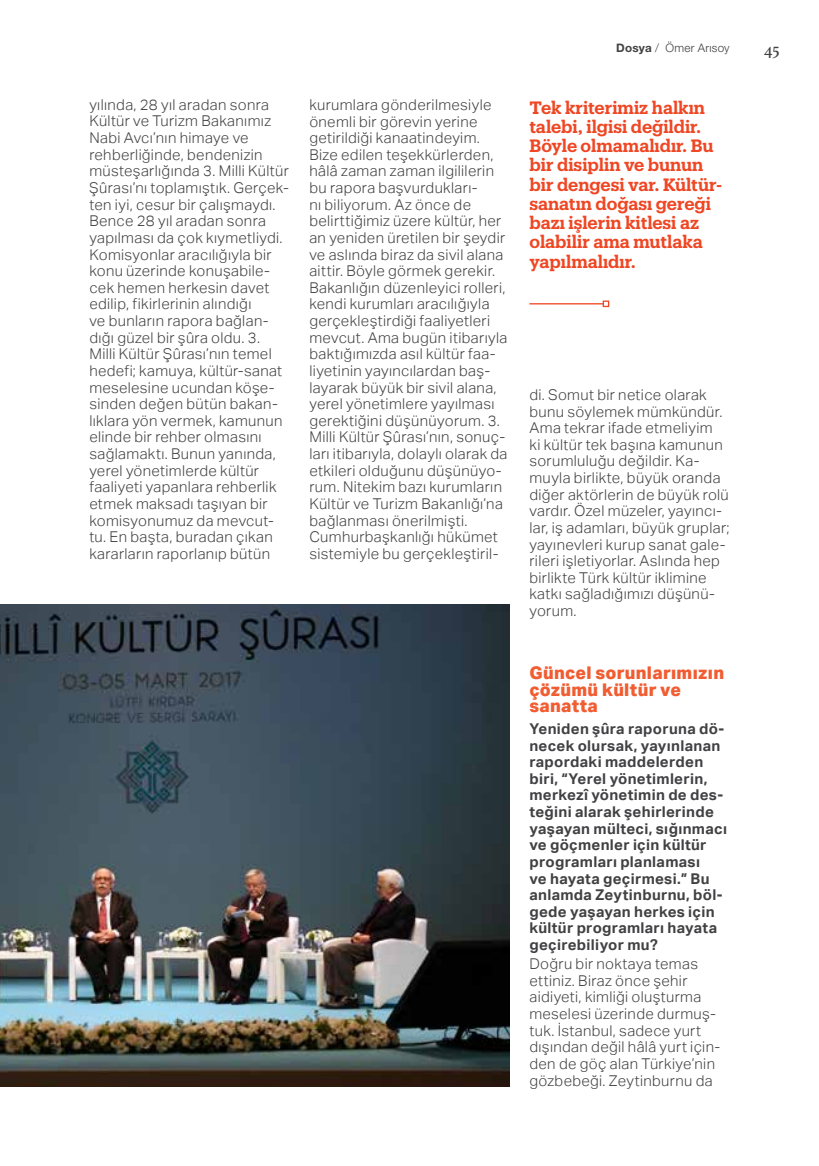
<style>
.page{position:relative;width:819px;height:1166px;background:#fff}
.page>*{position:absolute;margin:0;border:0;box-sizing:border-box;transform-origin:0 0}
.t1{font:600 17.5px/19.2px "Produkt";color:#ef4623}
.t2{font:800 17.5px/16.6px "Aktiv Grotesk";letter-spacing:.015em;color:#f15c31}
.t3{font:17.5px "Athelas";color:#414042}
.t4{font:300 14.88px/16.6px "Aktiv Grotesk";letter-spacing:.025em;color:#414042}
.t5{font:700 14.88px/16.6px "Aktiv Grotesk";letter-spacing:.02em;color:#414042}
.t6{font:300 11.72px "Helvetica Neue LT Pro";letter-spacing:.025em;color:#414042}
.s1{font-weight:700}
</style>
<div class="page">
<img style="left:0;top:604px;width:509px;height:483px">
<hr style="left:529px;top:303px;width:74px;height:1px;background:#ef4623">
<div style="left:602px;top:300px;width:7px;height:7px;border:1px solid #ef4623"></div>
<p class="t4" style="left:89px;top:96px;width:201px">yılında, 28 yıl aradan sonra<br>Kültür ve Turizm Bakanımız<br>Nabi Avcı’nın himaye ve rehberliğinde, bendenizin müsteşarlığında 3. Milli Kültür<br>Şûrası’nı toplamıştık. Gerçek&shy;ten iyi, cesur bir çalışmaydı.<br>Bence 28 yıl aradan sonra yapılması da çok kıymetliydi.<br>Komisyonlar aracılığıyla bir konu üzerinde konuşabile&shy;cek hemen herkesin davet edilip, fikirlerinin alındığı<br>ve bunların rapora bağlan&shy;dığı güzel bir şûra oldu. 3.<br>Milli Kültür Şûrası’nın temel hedefi; kamuya, kültür-sanat meselesine ucundan köşe&shy;sinden değen bütün bakan&shy;lıklara yön vermek, kamunun elinde bir rehber olmasını sağlamaktı. Bunun yanında, yerel yönetimlerde kültür faaliyeti yapanlara rehberlik etmek maksadı taşıyan bir komisyonumuz da mevcut&shy;tu. En başta, buradan çıkan kararların raporlanıp bütün</p>
<p class="t4" style="left:309px;top:96px;width:200px">kurumlara gönderilmesiyle önemli bir görevin yerine getirildiği kanaatindeyim.<br>Bize edilen teşekkürlerden, hâlâ zaman zaman ilgililerin bu rapora başvurdukları-<br>nı biliyorum. Az önce de belirttiğimiz üzere kültür, her an yeniden üretilen bir şeydir ve aslında biraz da sivil alana aittir. Böyle görmek gerekir.<br>Bakanlığın düzenleyici rolleri, kendi kurumları aracılığıyla gerçekleştirdiği faaliyetleri mevcut. Ama bugün itibarıyla baktığımızda asıl kültür faa&shy;liyetinin yayıncılardan baş&shy;layarak büyük bir sivil alana, yerel yönetimlere yayılması gerektiğini düşünüyorum. 3.<br>Milli Kültür Şûrası’nın, sonuç&shy;ları itibarıyla, dolaylı olarak da etkileri olduğunu düşünüyo&shy;rum. Nitekim bazı kurumların<br>Kültür ve Turizm Bakanlığı’na bağlanması önerilmişti.<br>Cumhurbaşkanlığı hükümet sistemiyle bu gerçekleştiril-</p>
<p class="t6" style="left:616px;top:41px;width:115px"><span class="s1">Dosya</span> / Ömer Arısoy</p>
<p class="t3" style="left:764px;top:36px;width:17px">45</p>
<p class="t1" style="left:529px;top:97px;width:194px">Tek kriterimiz halkın talebi, ilgisi değildir.<br>Böyle olmamalıdır. Bu bir disiplin ve bunun bir dengesi var. Kültür&shy;sanatın doğası gereği bazı işlerin kitlesi az olabilir ama mutlaka yapılmalıdır.</p>
<p class="t4" style="left:529px;top:386px;width:202px">di. Somut bir netice olarak bunu söylemek mümkündür.<br>Ama tekrar ifade etmeliyim<br>ki kültür tek başına kamunun sorumluluğu değildir. Ka&shy;muyla birlikte, büyük oranda diğer aktörlerin de büyük rolü vardır. Özel müzeler, yayıncı&shy;lar, iş adamları, büyük gruplar; yayınevleri kurup sanat gale&shy;rileri işletiyorlar. Aslında hep birlikte Türk kültür iklimine katkı sağladığımızı düşünü&shy;yorum.</p>
<p class="t2" style="left:529px;top:665px;width:196px">Güncel sorunlarımızın çözümü kültür ve sanatta</p>
<p class="t5" style="left:529px;top:720px;width:199px">Yeniden şûra raporuna dö&shy;necek olursak, yayınlanan rapordaki maddelerden biri, “Yerel yönetimlerin, merkezî yönetimin de des&shy;teğini alarak şehirlerinde yaşayan mülteci, sığınmacı ve göçmenler için kültür programları planlaması<br>ve hayata geçirmesi.” Bu anlamda Zeytinburnu, böl&shy;gede yaşayan herkes için kültür programları hayata geçirebiliyor mu?</p>
<p class="t4" style="left:529px;top:956px;width:192px">Doğru bir noktaya temas ettiniz. Biraz önce şehir aidiyeti, kimliği oluşturma meselesi üzerinde durmuş&shy;tuk. İstanbul, sadece yurt dışından değil hâlâ yurt için&shy;den de göç alan Türkiye’nin gözbebeği. Zeytinburnu da</p>
</div>
